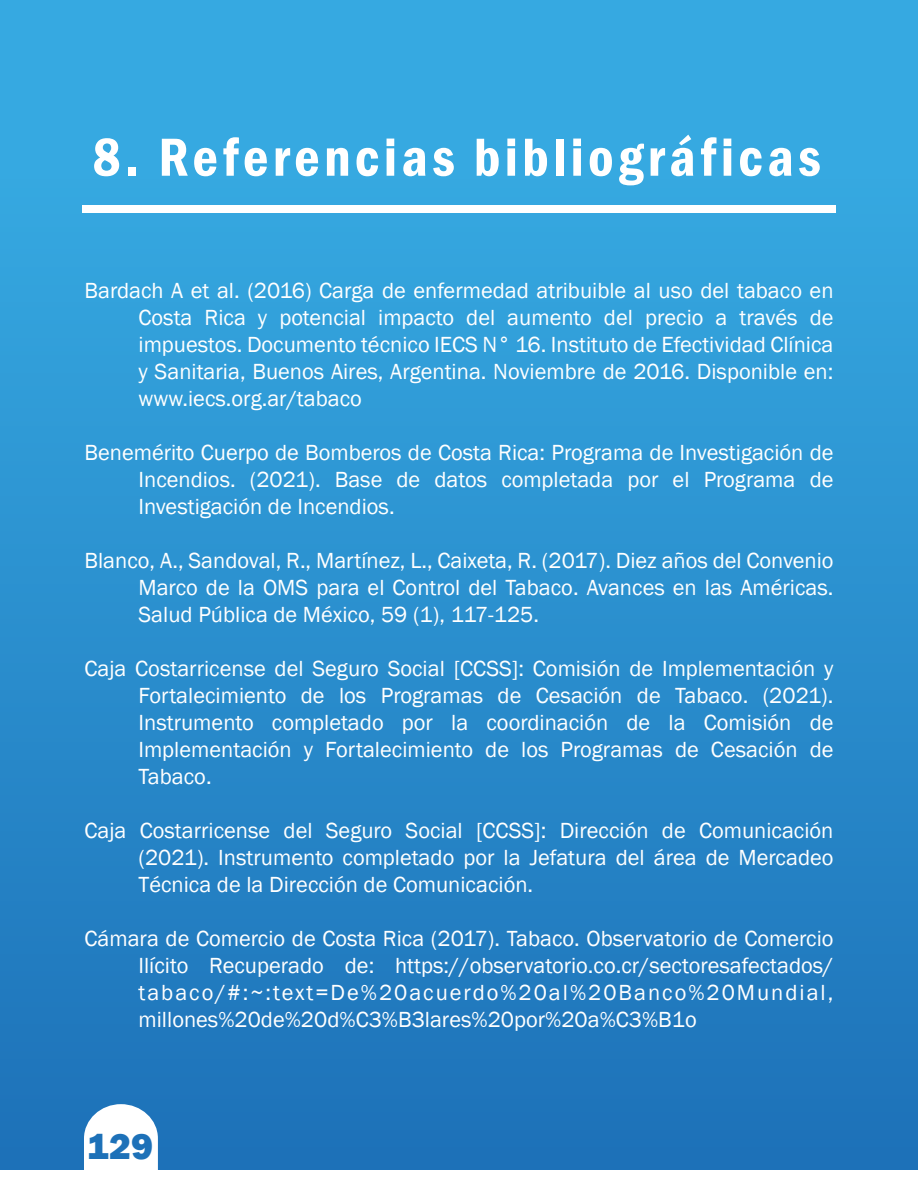
<style>
.page{position:relative;width:918px;height:1188px;background:#fff}
.page>*{position:absolute;margin:0;border:0;box-sizing:border-box;transform-origin:0 0}
.t1{font:600 condensed 55.5px "Franklin Gothic";letter-spacing:.08em;color:#fff}
.t2{font:800 37.5px "Franklin Gothic";color:#1d71b8}
.t3{font:22.5px/27px "Franklin Gothic";color:#fff;text-align:justify}
</style>
<div class="page">
<div style="left:0;top:0;width:918px;height:1188px;background:linear-gradient(to bottom,#39b0e6,#1e71b8)"></div>
<div style="left:82px;top:205px;width:754px;height:7px;background:#fff"></div>
<svg style="left:84px;top:1104px;width:74px;height:67px"></svg>
<div style="left:0;top:1171px;width:918px;height:17px;background:#fff"></div>
<h1 class="t1" style="left:92px;top:120px;width:730px">8. Referencias bibliográficas</h1>
<p class="t3" style="left:139px;top:278px;width:697px;text-indent:-54px">Bardach A et al. (2016) Carga de enfermedad atribuible al uso del tabaco en Costa Rica y potencial impacto del aumento del precio a través de impuestos. Documento técnico IECS N° 16. Instituto de Efectividad Clínica y Sanitaria, Buenos Aires, Argentina. Noviembre de 2016. Disponible en: www.iecs.org.ar/tabaco</p>
<p class="t3" style="left:139px;top:440px;width:697px;text-indent:-54px">Benemérito Cuerpo de Bomberos de Costa Rica: Programa de Investigación de Incendios. (2021). Base de datos completada por el Programa de Investigación de Incendios.</p>
<p class="t3" style="left:139px;top:548px;width:697px;text-indent:-54px">Blanco, A., Sandoval, R., Martínez, L., Caixeta, R. (2017). Diez años del Convenio Marco de la OMS para el Control del Tabaco. Avances en las Américas.<br>Salud Pública de México, 59 (1), 117-125.</p>
<p class="t3" style="left:139px;top:656px;width:697px;text-indent:-54px">Caja Costarricense del Seguro Social [CCSS]: Comisión de Implementación y Fortalecimiento de los Programas de Cesación de Tabaco. (2021).<br>Instrumento completado por la coordinación de la Comisión de Implementación y Fortalecimiento de los Programas de Cesación de Tabaco.</p>
<p class="t3" style="left:139px;top:818px;width:697px;text-indent:-54px">Caja Costarricense del Seguro Social [CCSS]: Dirección de Comunicación (2021). Instrumento completado por la Jefatura del área de Mercadeo Técnica de la Dirección de Comunicación.</p>
<p class="t3" style="left:139px;top:926px;width:697px;text-indent:-54px">Cámara de Comercio de Costa Rica (2017). Tabaco. Observatorio de Comercio Ilícito Recuperado de: https://observatorio.co.cr/sectoresafectados/ tabaco/#:~:text=De%20acuerdo%20al%20Banco%20Mundial, millones%20de%20d%C3%B3lares%20por%20a%C3%B1o</p>
<h2 class="t2" style="left:87px;top:1122px;width:68px">129</h2>
</div>
